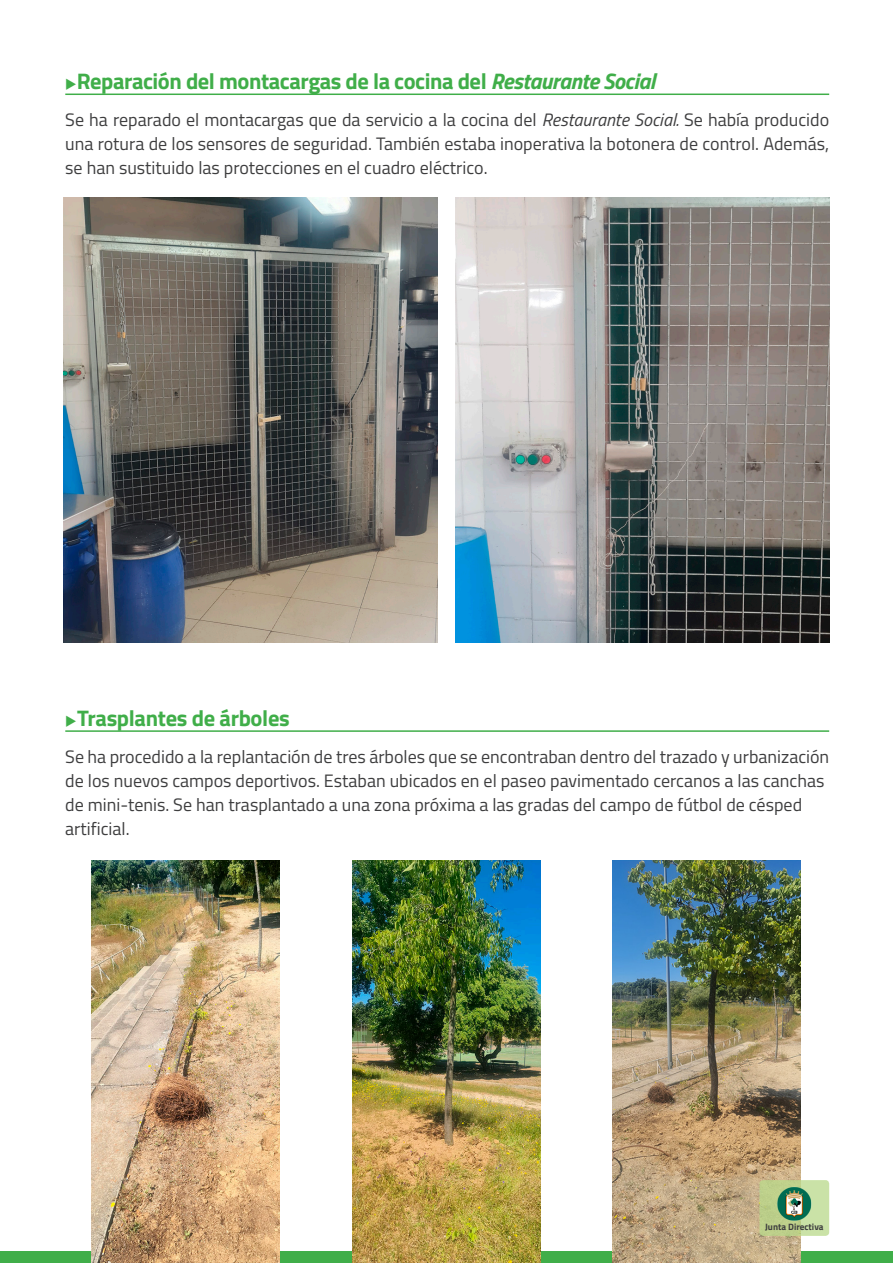
<style>
.page{position:relative;width:893px;height:1263px;background:#fff}
.page>*{position:absolute;margin:0;border:0;box-sizing:border-box;transform-origin:0 0}
.t1{font:700 22.5px "Titillium Web";letter-spacing:-.02em;color:#40ae49}
.t2{font:18px/24px "Titillium Web";color:#3e3e3f;text-align:justify}
.t3{font:700 9.15px "Titillium Web";color:#3e3e3f}
.s1{font-style:italic}
</style>
<div class="page">
<div style="left:0;top:1251px;width:893px;height:12px;background:#40ae49"></div>
<hr style="left:65px;top:94px;width:764px;height:1px;background:#40ae49">
<hr style="left:65px;top:730px;width:764px;height:2px;background:#40ae49">
<img style="left:64px;top:198px;width:373px;height:444px">
<img style="left:455px;top:198px;width:374px;height:444px">
<img style="left:92px;top:860px;width:188px;height:403px">
<img style="left:353px;top:860px;width:188px;height:403px">
<img style="left:612px;top:860px;width:188px;height:403px">
<div style="left:759px;top:1180px;width:70px;height:56px;background:linear-gradient(to right,#b8c980,#cce4aa);border-radius:4px"></div>
<img style="left:777px;top:1185px;width:34px;height:37px">
<p class="t1" style="left:65px;top:64px;width:591px">◆Reparación del montacargas de la cocina del <span class="s1">Restaurante Social</span></p>
<p class="t2" style="left:65px;top:107px;width:765px">Se ha reparado el montacargas que da servicio a la cocina del <span class="s1">Restaurante Social.</span> Se había producido una rotura de los sensores de seguridad. También estaba inoperativa la botonera de control. Además, se han sustituido las protecciones en el cuadro eléctrico.</p>
<p class="t1" style="left:65px;top:701px;width:226px">◆Trasplantes de árboles</p>
<p class="t2" style="left:65px;top:744px;width:765px;text-align:left">Se ha procedido a la replantación de tres árboles que se encontraban dentro del trazado y urbanización de los nuevos campos deportivos. Estaban ubicados en el paseo pavimentado cercanos a las canchas de mini-tenis. Se han trasplantado a una zona próxima a las gradas del campo de fútbol de césped artificial.</p>
<p class="t3" style="left:765px;top:1220px;width:60px">Junta Directiva</p>
</div>
